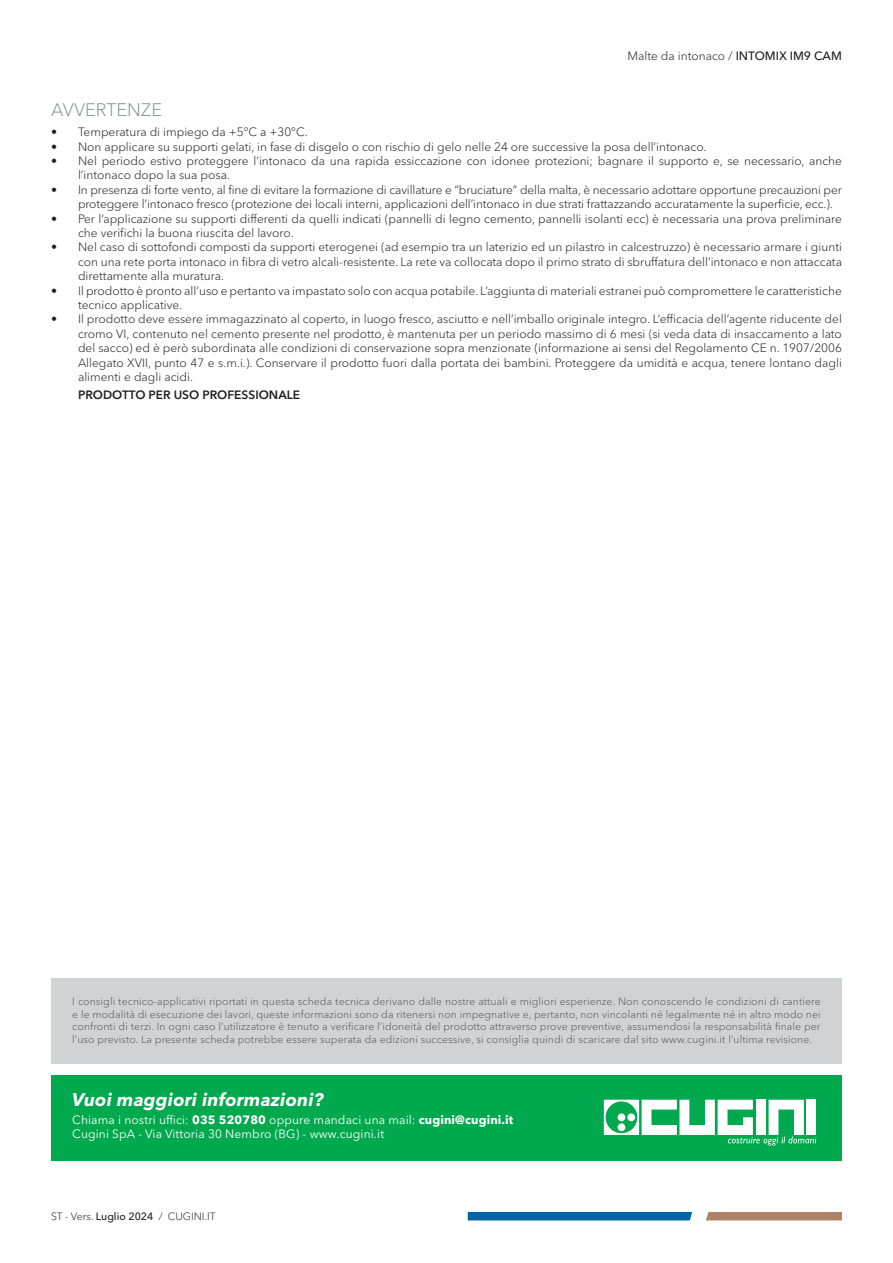
<style>
.page{position:relative;width:893px;height:1263px;background:#fff}
.page>*{position:absolute;margin:0;border:0;box-sizing:border-box;transform-origin:0 0}
.t1{font:italic 700 18px "Avenir Next World";letter-spacing:.01em;color:#fff}
.t2{font:300 18px "Avenir Next World";color:#888f96}
.t3{font:300 12px/14.4px "Avenir Next World";color:#231f20}
.t4{font:12px/14.4px "Avenir Next World";letter-spacing:.01em;color:#fff}
.t5{font:600 12px "Avenir Next World";color:#231f20}
.t6{font:300 10.5px/12.6px "Avenir Next World";letter-spacing:.01em;color:#57585a;text-align:justify}
.t7{font:300 10.5px "Avenir Next World";color:#231f20}
.s1{font-weight:500}
.s2{font-weight:700}
</style>
<div class="page">
<div style="left:51px;top:978px;width:791px;height:85px;background:#d1d2d4"></div>
<div style="left:51px;top:1076px;width:791px;height:85px;background:#00a94d"></div>
<svg style="left:604px;top:1100px;width:212px;height:45px"></svg>
<div style="left:468px;top:1212px;width:224px;height:8px;background:#0065a4"></div>
<svg style="left:706px;top:1212px;width:136px;height:8px"></svg>
<p class="t3" style="left:627px;top:49px;width:216px">Malte da intonaco / <span class="s1">INTOMIX IM9 CAM</span></p>
<h1 class="t2" style="left:51px;top:95px;width:112px">AVVERTENZE</h1>
<p class="t3" style="left:51px;top:125px;width:258px">• Temperatura di impiego da +5°C a +30°C.</p>
<p class="t3" style="left:51px;top:139px;width:657px">• Non applicare su supporti gelati, in fase di disgelo o con rischio di gelo nelle 24 ore successive la posa dell’intonaco.</p>
<p class="t3" style="left:78px;top:154px;width:765px;text-indent:-27px">• Nel periodo estivo proteggere l’intonaco da una rapida essiccazione con idonee protezioni; bagnare il supporto e, se necessario, anche l’intonaco dopo la sua posa.</p>
<p class="t3" style="left:78px;top:182px;width:765px;text-indent:-27px">• In presenza di forte vento, al fine di evitare la formazione di cavillature e “bruciature” della malta, è necessario adottare opportune precauzioni per proteggere l’intonaco fresco (protezione dei locali interni, applicazioni dell’intonaco in due strati frattazzando accuratamente la superficie, ecc.).</p>
<p class="t3" style="left:78px;top:211px;width:765px;text-indent:-27px">• Per l’applicazione su supporti differenti da quelli indicati (pannelli di legno cemento, pannelli isolanti ecc) è necessaria una prova preliminare che verifichi la buona riuscita del lavoro.</p>
<p class="t3" style="left:78px;top:240px;width:765px;text-align:justify;text-indent:-27px">• Nel caso di sottofondi composti da supporti eterogenei (ad esempio tra un laterizio ed un pilastro in calcestruzzo) è necessario armare i giunti con una rete porta intonaco in fibra di vetro alcali-resistente. La rete va collocata dopo il primo strato di sbruffatura dell’intonaco e non attaccata direttamente alla muratura.</p>
<p class="t3" style="left:78px;top:283px;width:765px;text-indent:-27px">• Il prodotto è pronto all’uso e pertanto va impastato solo con acqua potabile. L’aggiunta di materiali estranei può compromettere le caratteristiche tecnico applicative.</p>
<p class="t3" style="left:78px;top:312px;width:765px;text-align:justify;text-indent:-27px">• Il prodotto deve essere immagazzinato al coperto, in luogo fresco, asciutto e nell’imballo originale integro. L’efficacia dell’agente riducente del cromo VI, contenuto nel cemento presente nel prodotto, è mantenuta per un periodo massimo di 6 mesi (si veda data di insaccamento a lato del sacco) ed è però subordinata alle condizioni di conservazione sopra menzionate (informazione ai sensi del Regolamento CE n. 1907/2006<br>Allegato XVII, punto 47 e s.m.i.). Conservare il prodotto fuori dalla portata dei bambini. Proteggere da umidità e acqua, tenere lontano dagli alimenti e dagli acidi.</p>
<p class="t5" style="left:78px;top:388px;width:224px">PRODOTTO PER USO PROFESSIONALE</p>
<p class="t6" style="left:72px;top:995px;width:750px">I consigli tecnico-applicativi riportati in questa scheda tecnica derivano dalle nostre attuali e migliori esperienze. Non conoscendo le condizioni di cantiere e le modalità di esecuzione dei lavori, queste informazioni sono da ritenersi non impegnative e, pertanto, non vincolanti né legalmente né in altro modo nei confronti di terzi. In ogni caso l’utilizzatore è tenuto a verificare l’idoneità del prodotto attraverso prove preventive, assumendosi la responsabilità finale per l’uso previsto. La presente scheda potrebbe essere superata da edizioni successive, si consiglia quindi di scaricare dal sito www.cugini.it l’ultima revisione.</p>
<h1 class="t1" style="left:72px;top:1085px;width:253px">Vuoi maggiori informazioni?</h1>
<p class="t4" style="left:72px;top:1113px;width:443px">Chiama i nostri uffici: <span class="s2">035 520780</span> oppure mandaci una mail: <span class="s2">cugini@cugini.it<br></span>Cugini SpA - Via Vittoria 30 Nembro (BG) - www.cugini.it</p>
<p class="t7" style="left:51px;top:1208px;width:166px">ST - Vers. <span class="s1">Luglio 2024</span> / CUGINI.IT</p>
</div>
